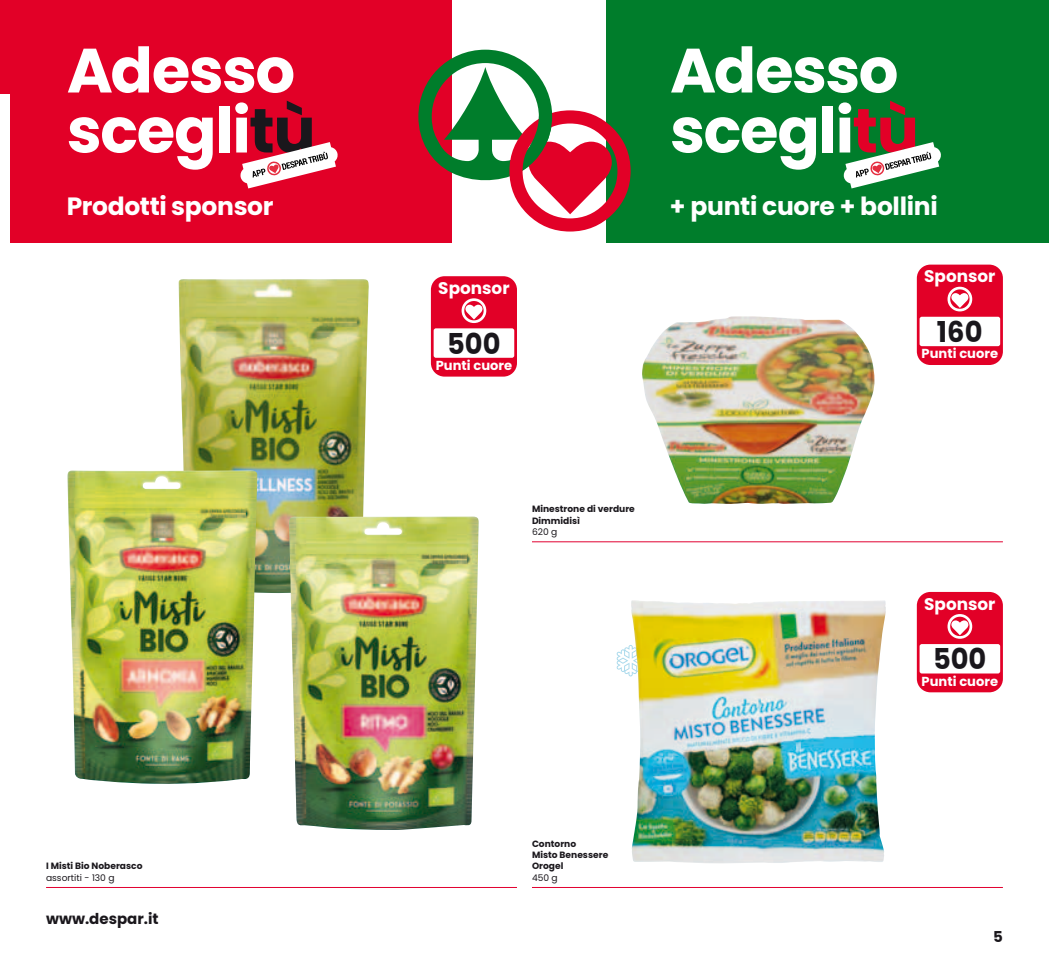
<style>
.page{position:relative;width:1049px;height:978px;background:#fff}
.page>*{position:absolute;margin:0;border:0;box-sizing:border-box;transform-origin:0 0}
.t1{font:700 62.5px/60px "Poppins";letter-spacing:-.02em;color:#fff}
.t2{font:700 28.75px "Poppins";color:#1a171c;scale:.95 1}
.t3{font:700 25px "Poppins";letter-spacing:-.01em;color:#fff}
.t4{font:700 16.88px "Poppins";color:#fff}
.t5{font:700 15px "Poppins";color:#1a171c}
.t6{font:700 13.12px "Poppins";color:#fff}
.t7{font:700 9.12px/11.4px "Poppins";color:#1a171c}
.t8{font:9.12px "Poppins";color:#1a171c}
.s1{color:#1a171c}
.s2{color:#e20027}
</style>
<div class="page">
<div style="left:1px;top:0;width:10px;height:93px;background:#e20027"></div>
<div style="left:606px;top:0;width:443px;height:242px;background:#007d2b"></div>
<div style="left:11px;top:0;width:441px;height:242px;background:#e20027"></div>
<svg style="left:418px;top:50px;width:213px;height:182px"></svg>
<svg style="left:843px;top:142px;width:98px;height:46px"></svg>
<svg style="left:240px;top:142px;width:98px;height:46px"></svg>
<hr style="left:46px;top:887px;width:471px;height:1px;background:#e20030">
<div style="left:431px;top:276px;width:86px;height:101px;background:#e20027;border-radius:14px"></div>
<svg style="left:462px;top:298px;width:24px;height:25px"></svg>
<div style="left:434px;top:328px;width:80px;height:30px;background:#fff;border-radius:2px"></div>
<img style="left:642px;top:316px;width:233px;height:188px">
<hr style="left:532px;top:542px;width:471px;height:1px;background:#e20030">
<div style="left:917px;top:265px;width:86px;height:100px;background:#e20027;border-radius:14px"></div>
<svg style="left:947px;top:287px;width:25px;height:24px"></svg>
<div style="left:919px;top:317px;width:81px;height:29px;background:#fff;border-radius:2px"></div>
<svg style="left:617px;top:645px;width:14px;height:31px"></svg>
<img style="left:631px;top:600px;width:255px;height:263px">
<hr style="left:532px;top:887px;width:471px;height:1px;background:#e20030">
<div style="left:917px;top:592px;width:86px;height:100px;background:#e20027;border-radius:14px"></div>
<svg style="left:947px;top:614px;width:25px;height:25px"></svg>
<div style="left:919px;top:644px;width:81px;height:29px;background:#fff;border-radius:2px"></div>
<img style="left:179px;top:279px;width:190px;height:314px">
<img style="left:67px;top:470px;width:190px;height:314px">
<img style="left:289px;top:516px;width:190px;height:314px">
<h1 class="t1" style="left:67px;top:48px;width:250px">Adesso scegli<span class="s1">tù</span></h1>
<h3 class="t3" style="left:67px;top:196px;width:208px">Prodotti sponsor</h3>
<h3 class="t3" style="left:670px;top:196px;width:269px">+ punti cuore + bollini</h3>
<h1 class="t1" style="left:670px;top:48px;width:250px">Adesso scegli<span class="s2">tù</span></h1>
<p class="t7" style="left:46px;top:861px;width:98px">I Misti Bio Noberasco</p>
<p class="t8" style="left:46px;top:874px;width:70px">assortiti - 130 g</p>
<h3 class="t5" style="left:46px;top:913px;width:114px">www.despar.it</h3>
<h3 class="t4" style="left:438px;top:281px;width:73px">Sponsor</h3>
<h2 class="t2" style="left:447px;top:332px;width:58px">500</h2>
<h3 class="t6" style="left:436px;top:360px;width:78px">Punti cuore</h3>
<p class="t7" style="left:532px;top:504px;width:104px">Minestrone di verdure<br>Dimmidisì</p>
<p class="t8" style="left:532px;top:528px;width:27px">620 g</p>
<p class="t7" style="left:532px;top:839px;width:78px">Contorno<br>Misto Benessere<br>Orogel</p>
<p class="t8" style="left:532px;top:874px;width:27px">450 g</p>
<h3 class="t4" style="left:924px;top:270px;width:73px">Sponsor</h3>
<h2 class="t2" style="left:937px;top:321px;width:49px">160</h2>
<h3 class="t6" style="left:922px;top:349px;width:78px">Punti cuore</h3>
<h3 class="t4" style="left:924px;top:597px;width:73px">Sponsor</h3>
<h2 class="t2" style="left:933px;top:648px;width:58px">500</h2>
<h3 class="t6" style="left:922px;top:676px;width:78px">Punti cuore</h3>
<h3 class="t5" style="left:993px;top:931px;width:11px">5</h3>
</div>
